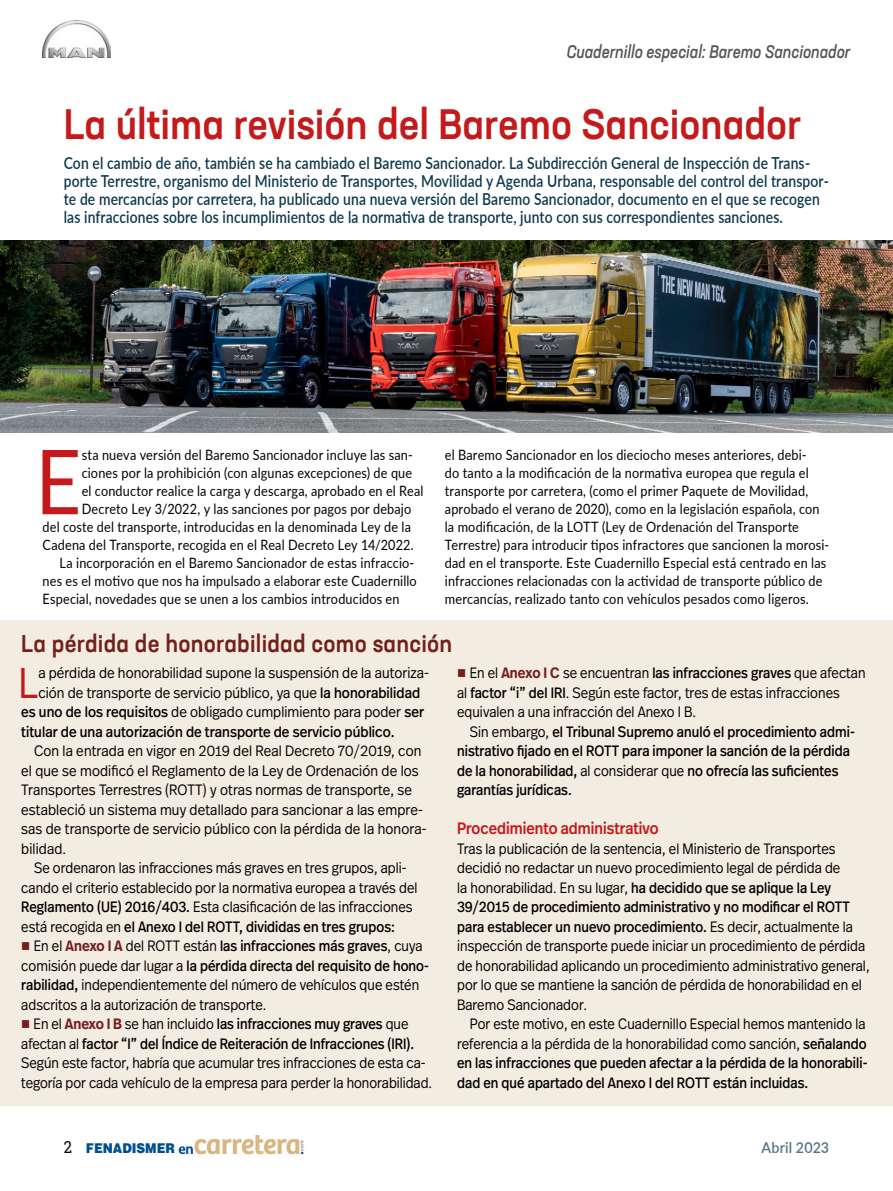
<style>
.page{position:relative;width:893px;height:1191px;background:#fff}
.page>*{position:absolute;margin:0;border:0;box-sizing:border-box;transform-origin:0 0}
.t1{font:89.55px "Lato";color:#c51a1b;scale:.89 1}
.t2{font:300 42.9px "Real Head Pro";color:#c51a1b;scale:.92 1}
.t3{font:500 42px "Neusa Next Std";color:#c51a1b;scale:.93 1}
.t4{font:500 24px "Neusa Next Std";letter-spacing:.01em;color:#731f1a;scale:.94 1}
.t5{font:italic 500 18px "Neusa Next Std";color:#575756;scale:.85 1}
.t6{font:600 16.5px/18px "Lato";letter-spacing:.01em;color:#0b374b;scale:.84 1}
.t7{font:500 16.5px "Real Head Pro";letter-spacing:.005em;color:#c51a1b;scale:.9 1}
.t8{font:300 15px/19.5px "Real Head Pro";letter-spacing:.005em;color:#000;scale:.9 1}
.t9{font:300 15px/19.5px "Real Head Pro";letter-spacing:.005em;color:#000;scale:.92 1}
.t10{font:15px/19.5px "Real Head Pro";letter-spacing:.005em;color:#000;scale:.9 1}
.t11{font:15px "Real Head Pro";letter-spacing:.005em;color:#000;scale:.92 1}
.t12{font:600 15px "Lato";letter-spacing:.01em;color:#557483;scale:.95 1}
.t13{font:14.25px/18px "Lato";letter-spacing:.015em;color:#000;scale:.89 1}
.t14{font:900 13.5px "Helvetica LT Std";color:#004f91;scale:.9 1}
.s1{font-weight:400}
.s2{color:#731f1a}
.s3{font-weight:600;color:#731f1a}
.s4{font-weight:300}
.s5{font-family:"Roboto Slab";font-weight:400;font-size:16.5px;color:#000}
</style>
<div class="page">
<img style="left:178px;top:1135px;width:126px;height:20px">
<img style="left:43px;top:20px;width:68px;height:38px">
<div style="left:0;top:620px;width:893px;height:486px;background:#f3ece1"></div>
<img style="left:0;top:240px;width:893px;height:193px">
<p class="t5" style="left:567px;top:40px;width:335px">Cuadernillo especial: Baremo Sancionador</p>
<h3 class="t3" style="left:64px;top:97px;width:795px">La última revisión del Baremo Sancionador</h3>
<p class="t6" style="left:64px;top:153px;width:913px">Con el cambio de año, también se ha cambiado el Baremo Sancionador. La Subdirección General de Inspección de Trans&shy;porte Terrestre, organismo del Ministerio de Transportes, Movilidad y Agenda Urbana, responsable del control del transpor&shy;te de mercancías por carretera, ha publicado una nueva versión del Baremo Sancionador, documento en el que se recogen las infracciones sobre los incumplimientos de la normativa de transporte, junto con sus correspondientes sanciones.</p>
<h1 class="t1" style="left:35px;top:417px;width:53px">E</h1>
<p class="t13" style="left:82px;top:445px;width:373px">sta nueva versión del Baremo Sancionador incluye las san-</p>
<p class="t13" style="left:82px;top:463px;width:373px">ciones por la prohibición (con algunas excepciones) de que</p>
<p class="t13" style="left:82px;top:481px;width:386px">el conductor realice la carga y descarga, aprobado en el Real</p>
<p class="t13" style="left:82px;top:499px;width:372px">Decreto Ley 3/2022, y las sanciones por pagos por debajo</p>
<p class="t13" style="left:43px;top:517px;width:416px">del coste del transporte, introducidas en la denominada Ley de la</p>
<p class="t13" style="left:43px;top:535px;width:419px">Cadena del Transporte, recogida en el Real Decreto Ley 14/2022.</p>
<p class="t13" style="left:60px;top:553px;width:400px">La incorporación en el Baremo Sancionador de estas infraccio-</p>
<p class="t13" style="left:43px;top:571px;width:422px">nes es el motivo que nos ha impulsado a elaborar este Cuadernillo</p>
<p class="t13" style="left:43px;top:589px;width:403px">Especial, novedades que se unen a los cambios introducidos en</p>
<p class="t13" style="left:445px;top:445px;width:433px">el Baremo Sancionador en los dieciocho meses anteriores, debi-<br>do tanto a la modificación de la normativa europea que regula el transporte por carretera, (como el primer Paquete de Movilidad, aprobado el verano de 2020), como en la legislación española, con la modificación, de la LOTT (Ley de Ordenación del Transporte Terrestre) para introducir tipos infractores que sancionen la morosi&shy;dad en el transporte. Este Cuadernillo Especial está centrado en las infracciones relacionadas con la actividad de transporte público de mercancías, realizado tanto con vehículos pesados como ligeros.</p>
<h3 class="t4" style="left:21px;top:628px;width:460px">La pérdida de honorabilidad como sanción</h3>
<h2 class="t2" style="left:18px;top:653px;width:23px">L</h2>
<p class="t9" style="left:38px;top:663px;width:426px">a pérdida de honorabilidad supone la suspensión de la autoriza-</p>
<p class="t9" style="left:38px;top:682px;width:417px">ción de transporte de servicio público, ya que <span class="s1">la honorabilidad</span></p>
<p class="t9" style="left:21px;top:702px;width:439px"><span class="s1">es uno de los requisitos</span> de obligado cumplimiento para poder <span class="s1">ser</span></p>
<p class="t11" style="left:21px;top:721px;width:407px">titular de una autorización de transporte de servicio público.</p>
<p class="t9" style="left:21px;top:741px;width:442px;text-indent:13px">Con la entrada en vigor en 2019 del Real Decreto 70/2019, con el que se modificó el Reglamento de la Ley de Ordenación de los Transportes Terrestres (ROTT) y otras normas de transporte, se estableció un sistema muy detallado para sancionar a las empre&shy;sas de transporte de servicio público con la pérdida de la honora&shy;bilidad.</p>
<p class="t8" style="left:21px;top:858px;width:442px;text-indent:13px">Se ordenaron las infracciones más graves en tres grupos, apli&shy;cando el criterio establecido por la normativa europea a través del <span class="s1">Reglamento (UE) 2016/403.</span> Esta clasificación de las infracciones está recogida en <span class="s1">el Anexo I del ROTT, divididas en tres grupos:</span></p>
<p class="t8" style="left:21px;top:936px;width:455px"><span class="s2">■</span> En el <span class="s3">Anexo I A</span> del ROTT están <span class="s1">las infracciones más graves</span>, cuya comisión puede dar lugar a <span class="s1">la pérdida directa del requisito de hono&shy;rabilidad,</span> independientemente del número de vehículos que estén adscritos a la autorización de transporte.</p>
<p class="t8" style="left:21px;top:1014px;width:458px"><span class="s2">■</span> En el <span class="s3">Anexo I B</span> se han incluido <span class="s1">las infracciones muy graves</span> que afectan al <span class="s1">factor “I” del Índice de Reiteración de Infracciones (IRI).<br></span>Según este factor, habría que acumular tres infracciones de esta ca&shy;tegoría por cada vehículo de la empresa para perder la honorabilidad.</p>
<p class="t8" style="left:457px;top:663px;width:455px"><span class="s2">■</span> En el <span class="s3">Anexo I C</span> se encuentran <span class="s1">las infracciones graves</span> que afectan al <span class="s1">factor “i” del IRI</span>. Según este factor, tres de estas infracciones equivalen a una infracción del Anexo I B.</p>
<p class="t10" style="left:457px;top:721px;width:444px;text-indent:13px"><span class="s4">Sin embargo,</span> el Tribunal Supremo anuló el procedimiento admi&shy;nistrativo fijado en el ROTT para imponer la sanción de la pérdida de la honorabilidad, <span class="s4">al considerar que</span> no ofrecía las suficientes garantías jurídicas.</p>
<p class="t7" style="left:457px;top:817px;width:226px">Procedimiento administrativo</p>
<p class="t8" style="left:457px;top:838px;width:460px">Tras la publicación de la sentencia, el Ministerio de Transportes decidió no redactar un nuevo procedimiento legal de pérdida de<br>la honorabilidad. En su lugar, <span class="s1">ha decidido que se aplique la Ley 39/2015 de procedimiento administrativo y no modificar el ROTT para establecer un nuevo procedimiento.</span> Es decir, actualmente la inspección de transporte puede iniciar un procedimiento de pérdida de honorabilidad aplicando un procedimiento administrativo general, por lo que se mantiene la sanción de pérdida de honorabilidad en el Baremo Sancionador.</p>
<p class="t10" style="left:457px;top:1014px;width:458px;text-indent:13px"><span class="s4">Por este motivo, en este Cuadernillo Especial hemos mantenido la referencia a la pérdida de la honorabilidad como sanción,</span> señalando en las infracciones que pueden afectar a la pérdida de la honorabili&shy;dad en qué apartado del Anexo I del ROTT están incluidas.</p>
<p class="t14" style="left:64px;top:1139px;width:125px"><span class="s5">2</span> FENADISMER</p>
<p class="t12" style="left:761px;top:1136px;width:73px">Abril 2023</p>
</div>
